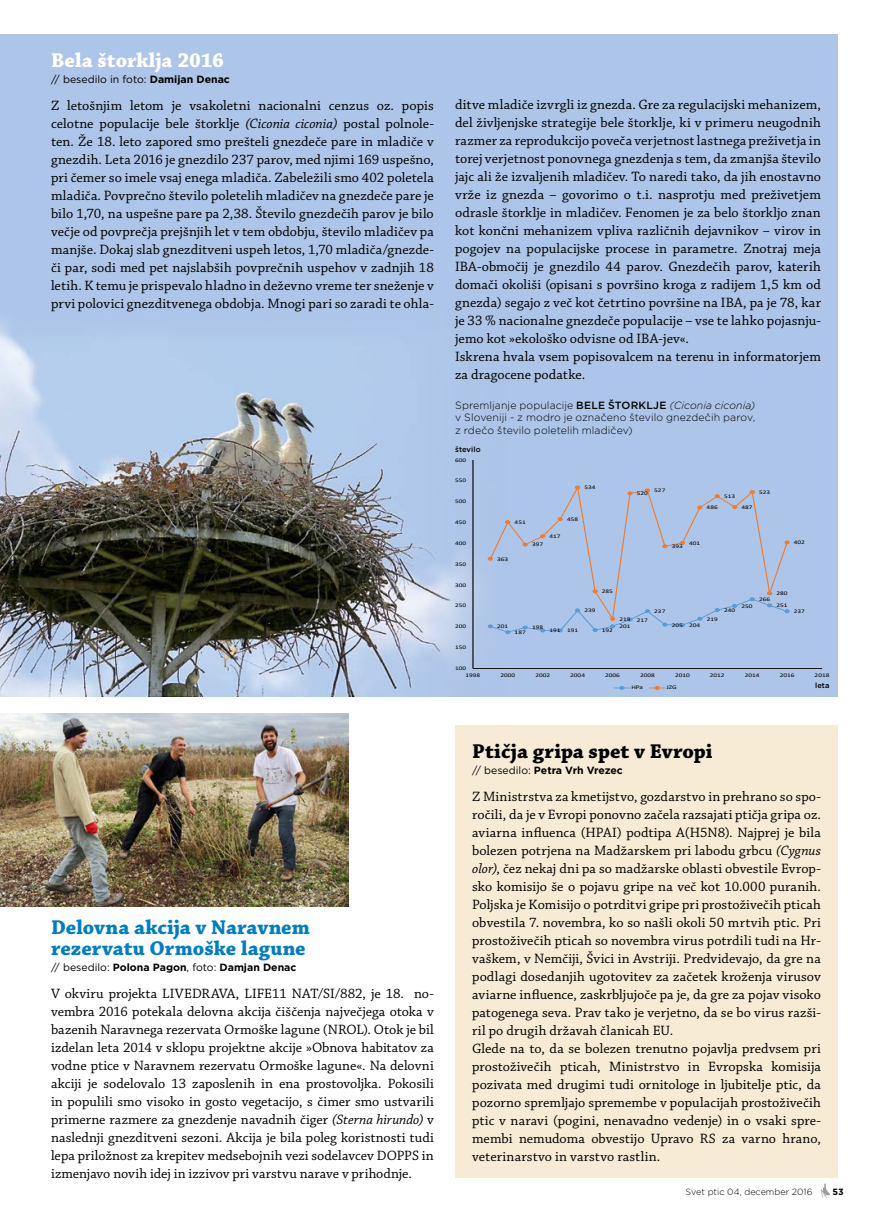
<style>
.page{position:relative;width:872px;height:1212px;background:#fff}
.page>*{position:absolute;margin:0;border:0;box-sizing:border-box;transform-origin:0 0}
.t1{font:700 21px/21px "Chaparral Pro";color:#007ec3}
.t2{font:700 21px "Chaparral Pro";color:#000}
.t3{font:700 21px "Chaparral Pro";color:#fff}
.t4{font:14.25px/18px "Chaparral Pro";letter-spacing:.005em;color:#000;text-align:justify}
.t5{font:300 10.5px/12.6px "Gotham";letter-spacing:.01em;color:#000;text-align:justify}
.t6{font:700 10.5px "Gotham";color:#000}
.t7{font:10.5px "Gotham";color:#000}
.t8{font:300 9px "Gotham";color:#000}
.t9{font:700 9px "Gotham";color:#000}
.t10{font:500 7.5px "Gotham";letter-spacing:.01em;color:#000}
.t11{font:5.55px "Calibri";color:#000;scale:1.31 1}
.s1{font-weight:700}
.s2{font-style:italic}
.s3{font-weight:500}
.s4{font-weight:400}
</style>
<div class="page">
<div style="left:455px;top:725px;width:383px;height:453px;background:#f7ebd5"></div>
<div style="left:0;top:34px;width:838px;height:663px;background:#adc5e8"></div>
<img style="left:0;top:321px;width:488px;height:375px">
<img style="left:0;top:714px;width:349px;height:192px">
<hr style="left:473px;top:460px;width:1px;height:208px;background:#000">
<hr style="left:473px;top:668px;width:349px;height:1px;background:#000">
<svg style="left:488px;top:485px;width:301px;height:149px"></svg>
<svg style="left:614px;top:686px;width:15px;height:4px"></svg>
<svg style="left:649px;top:686px;width:16px;height:4px"></svg>
<svg style="left:821px;top:1183px;width:9px;height:15px"></svg>
<h1 class="t3" style="left:51px;top:48px;width:174px">Bela štorklja 2016</h1>
<p class="t7" style="left:51px;top:73px;width:180px">// besedilo in foto: <span class="s1">Damijan Denac</span></p>
<p class="t4" style="left:51px;top:97px;width:384px">Z letošnjim letom je vsakoletni nacionalni cenzus oz. popis celotne populacije bele štorklje <span class="s2">(Ciconia ciconia)</span> postal polnole&shy;ten. Že 18. leto zapored smo prešteli gnezdeče pare in mladiče v gnezdih. Leta 2016 je gnezdilo 237 parov, med njimi 169 uspešno, pri čemer so imele vsaj enega mladiča. Zabeležili smo 402 poletela mladiča. Povprečno število poletelih mladičev na gnezdeče pare je bilo 1,70, na uspešne pare pa 2,38. Število gnezdečih parov je bilo večje od povprečja prejšnjih let v tem obdobju, število mladičev pa manjše. Dokaj slab gnezditveni uspeh letos, 1,70 mladiča/gnezde&shy;či par, sodi med pet najslabših povprečnih uspehov v zadnjih 18 letih. K temu je prispevalo hladno in deževno vreme ter sneženje v prvi polovici gnezditvenega obdobja. Mnogi pari so zaradi te ohla-</p>
<p class="t4" style="left:455px;top:96px;width:367px;text-align:left">ditve mladiče izvrgli iz gnezda. Gre za regulacijski mehanizem, del življenjske strategije bele štorklje, ki v primeru neugodnih razmer za reprodukcijo poveča verjetnost lastnega preživetja in torej verjetnost ponovnega gnezdenja s tem, da zmanjša število jajc ali že izvaljenih mladičev. To naredi tako, da jih enostavno vrže iz gnezda – govorimo o t.i. nasprotju med preživetjem odrasle štorklje in mladičev. Fenomen je za belo štorkljo znan kot končni mehanizem vpliva različnih dejavnikov – virov in pogojev na populacijske procese in parametre. Znotraj meja IBA-območij je gnezdilo 44 parov. Gnezdečih parov, katerih domači okoliši (opisani s površino kroga z radijem 1,5 km od gnezda) segajo z več kot četrtino površine na IBA, pa je 78, kar je 33 % nacionalne gnezdeče populacije – vse te lahko pojasnju&shy;jemo kot »ekološko odvisne od IBA-jev«.<br>Iskrena hvala vsem popisovalcem na terenu in informatorjem za dragocene podatke.</p>
<p class="t5" style="left:455px;top:399px;width:302px">Spremljanje populacije <span class="s3">BELE ŠTORKLJE</span> <span class="s2">(Ciconia ciconia) </span>v Sloveniji - z modro je označeno število gnezdečih parov, z rdečo število poletelih mladičev)</p>
<p class="t10" style="left:455px;top:445px;width:27px">število</p>
<p class="t11" style="left:455px;top:456px;width:10px">600</p>
<p class="t11" style="left:455px;top:477px;width:10px">550</p>
<p class="t11" style="left:455px;top:497px;width:10px">500</p>
<p class="t11" style="left:455px;top:518px;width:10px">450</p>
<p class="t11" style="left:455px;top:539px;width:10px">400</p>
<p class="t11" style="left:455px;top:560px;width:10px">350</p>
<p class="t11" style="left:455px;top:581px;width:10px">300</p>
<p class="t11" style="left:455px;top:602px;width:10px">250</p>
<p class="t11" style="left:455px;top:623px;width:10px">200</p>
<p class="t11" style="left:455px;top:643px;width:10px">150</p>
<p class="t11" style="left:455px;top:664px;width:10px">100</p>
<p class="t11" style="left:514px;top:518px;width:10px">451</p>
<p class="t11" style="left:584px;top:484px;width:10px">534</p>
<p class="t11" style="left:567px;top:515px;width:10px">458</p>
<p class="t11" style="left:549px;top:532px;width:10px">417</p>
<p class="t11" style="left:497px;top:555px;width:10px">363</p>
<p class="t11" style="left:532px;top:541px;width:10px">397</p>
<p class="t11" style="left:602px;top:587px;width:10px">285</p>
<p class="t11" style="left:584px;top:607px;width:10px">239</p>
<p class="t11" style="left:654px;top:487px;width:10px">527</p>
<p class="t11" style="left:637px;top:489px;width:10px">520</p>
<p class="t11" style="left:724px;top:492px;width:10px">513</p>
<p class="t11" style="left:759px;top:488px;width:10px">523</p>
<p class="t11" style="left:706px;top:504px;width:10px">486</p>
<p class="t11" style="left:741px;top:503px;width:10px">487</p>
<p class="t11" style="left:689px;top:539px;width:10px">401</p>
<p class="t11" style="left:671px;top:542px;width:10px">393</p>
<p class="t11" style="left:794px;top:539px;width:10px">402</p>
<p class="t11" style="left:776px;top:589px;width:10px">280</p>
<p class="t11" style="left:654px;top:607px;width:10px">237</p>
<p class="t11" style="left:759px;top:595px;width:10px">266</p>
<p class="t11" style="left:741px;top:602px;width:10px">250</p>
<p class="t11" style="left:724px;top:606px;width:10px">240</p>
<p class="t11" style="left:776px;top:602px;width:10px">251</p>
<p class="t11" style="left:794px;top:607px;width:10px">237</p>
<p class="t11" style="left:497px;top:622px;width:10px">201</p>
<p class="t11" style="left:532px;top:624px;width:10px">198</p>
<p class="t11" style="left:549px;top:627px;width:23px">191 191</p>
<p class="t11" style="left:514px;top:628px;width:10px">187</p>
<p class="t11" style="left:619px;top:615px;width:10px">219</p>
<p class="t11" style="left:637px;top:616px;width:10px">217</p>
<p class="t11" style="left:619px;top:622px;width:10px">201</p>
<p class="t11" style="left:602px;top:626px;width:10px">192</p>
<p class="t11" style="left:706px;top:615px;width:10px">219</p>
<p class="t11" style="left:671px;top:621px;width:23px">205 204</p>
<h1 class="t1" style="left:51px;top:917px;width:260px">Delovna akcija v Naravnem rezervatu Ormoške lagune</h1>
<p class="t6" style="left:51px;top:961px;width:247px"><span class="s4">// besedilo:</span> Polona Pagon<span class="s4">, foto:</span> Damjan Denac</p>
<p class="t4" style="left:51px;top:985px;width:384px">V okviru projekta LIVEDRAVA, LIFE11 NAT/SI/882, je 18. no&shy;vembra 2016 potekala delovna akcija čiščenja največjega otoka v bazenih Naravnega rezervata Ormoške lagune (NROL). Otok je bil izdelan leta 2014 v sklopu projektne akcije »Obnova habitatov za vodne ptice v Naravnem rezervatu Ormoške lagune«. Na delovni akciji je sodelovalo 13 zaposlenih in ena prostovoljka. Pokosili in populili smo visoko in gosto vegetacijo, s čimer smo ustvarili primerne razmere za gnezdenje navadnih čiger <span class="s2">(Sterna hirundo)</span> v naslednji gnezditveni sezoni. Akcija je bila poleg koristnosti tudi lepa priložnost za krepitev medsebojnih vezi sodelavcev DOPPS in izmenjavo novih idej in izzivov pri varstvu narave v prihodnje.</p>
<p class="t11" style="left:465px;top:671px;width:13px">1998</p>
<p class="t11" style="left:500px;top:671px;width:13px">2000</p>
<p class="t11" style="left:535px;top:671px;width:13px">2002</p>
<p class="t11" style="left:570px;top:671px;width:13px">2004</p>
<p class="t11" style="left:605px;top:671px;width:13px">2006</p>
<p class="t11" style="left:640px;top:671px;width:13px">2008</p>
<p class="t11" style="left:675px;top:671px;width:13px">2010</p>
<p class="t11" style="left:710px;top:671px;width:13px">2012</p>
<p class="t11" style="left:745px;top:671px;width:13px">2014</p>
<p class="t11" style="left:779px;top:671px;width:13px">2016</p>
<p class="t11" style="left:814px;top:671px;width:13px">2018</p>
<p class="t11" style="left:631px;top:684px;width:10px">HPa</p>
<p class="t11" style="left:666px;top:684px;width:9px">JZG</p>
<p class="t10" style="left:815px;top:681px;width:16px">leta</p>
<h1 class="t2" style="left:472px;top:739px;width:242px">Ptičja gripa spet v Evropi</h1>
<p class="t6" style="left:472px;top:764px;width:152px"><span class="s4">// besedilo:</span> Petra Vrh Vrezec</p>
<p class="t4" style="left:472px;top:788px;width:350px;text-align:left">Z Ministrstva za kmetijstvo, gozdarstvo in prehrano so spo&shy;ročili, da je v Evropi ponovno začela razsajati ptičja gripa oz. aviarna influenca (HPAI) podtipa A(H5N8). Najprej je bila bolezen potrjena na Madžarskem pri labodu grbcu <span class="s2">(Cygnus olor)</span>, čez nekaj dni pa so madžarske oblasti obvestile Evrop&shy;sko komisijo še o pojavu gripe na več kot 10.000 puranih.<br>Poljska je Komisijo o potrditvi gripe pri prostoživečih pticah obvestila 7. novembra, ko so našli okoli 50 mrtvih ptic. Pri prostoživečih pticah so novembra virus potrdili tudi na Hr&shy;vaškem, v Nemčiji, Švici in Avstriji. Predvidevajo, da gre na podlagi dosedanjih ugotovitev za začetek kroženja virusov aviarne influence, zaskrbljujoče pa je, da gre za pojav visoko patogenega seva. Prav tako je verjetno, da se bo virus razši&shy;ril po drugih državah članicah EU.<br>Glede na to, da se bolezen trenutno pojavlja predvsem pri prostoživečih pticah, Ministrstvo in Evropska komisija pozivata med drugimi tudi ornitologe in ljubitelje ptic, da pozorno spremljajo spremembe v populacijah prostoživečih ptic v naravi (pogini, nenavadno vedenje) in o vsaki spre&shy;membi nemudoma obvestijo Upravo RS za varno hrano, veterinarstvo in varstvo rastlin.</p>
<p class="t8" style="left:685px;top:1186px;width:128px">Svet ptic 04, december 2016</p>
<p class="t9" style="left:832px;top:1185px;width:13px">53</p>
</div>
